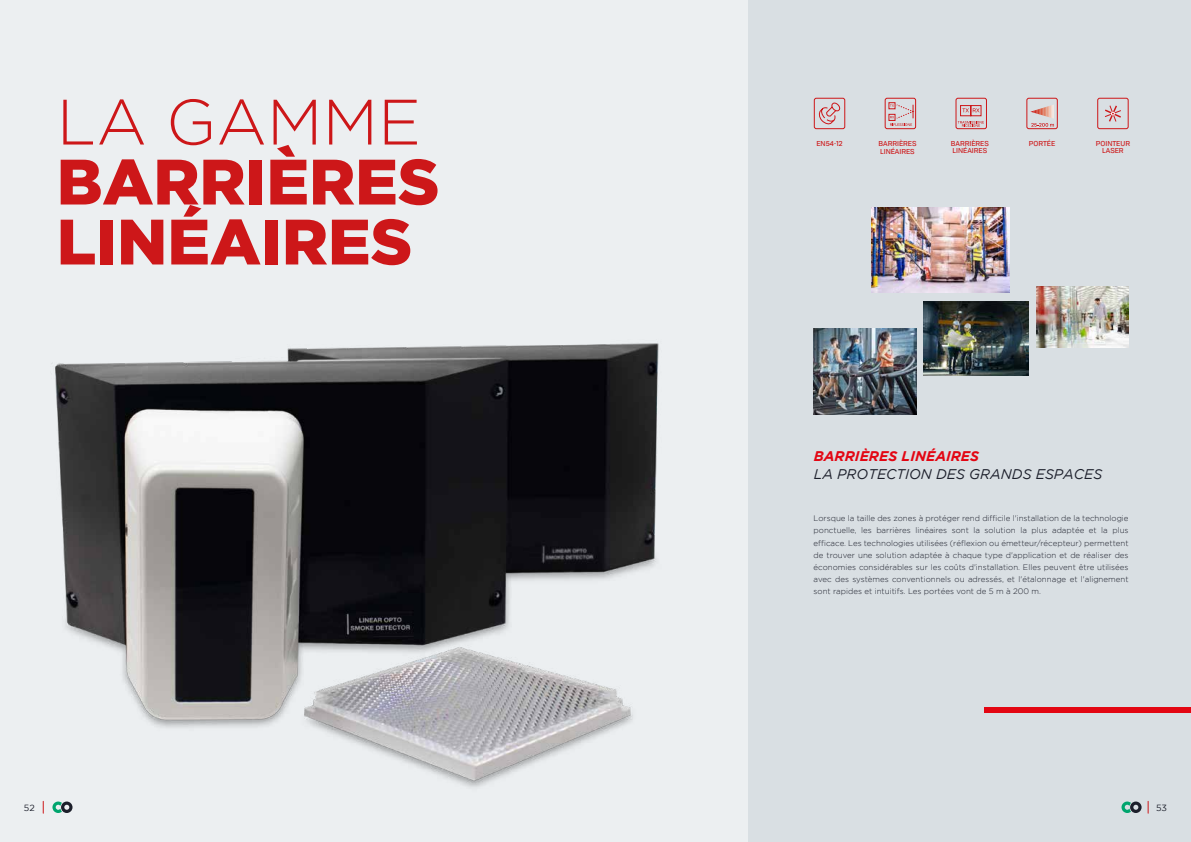
<style>
.page{position:relative;width:1191px;height:842px;background:#eceff1}
.page>*{position:absolute;margin:0;border:0;box-sizing:border-box;transform-origin:0 0}
.t1{font:900 64px/60px "Gotham";color:#cd1719}
.t2{font:300 64px "Gotham";color:#cd1719}
.t3{font:italic 14px "Gotham";color:#1c1f2b}
.t4{font:italic 700 14px "Gotham";color:#e30613}
.t5{font:9px "Gotham";color:#1c1f2b}
.t6{font:300 8px/12px "Gotham";color:#1c1f2b;text-align:justify}
.t7{font:7px/7px "Tofino Personal";color:#cd1719}
</style>
<div class="page">
<div style="left:748px;top:0;width:443px;height:842px;background:#d9dfe3"></div>
<div style="left:984px;top:707px;width:207px;height:6px;background:#e30613"></div>
<svg style="left:52px;top:806px;width:20px;height:7px"></svg>
<svg style="left:1121px;top:801px;width:20px;height:12px"></svg>
<svg style="left:1147px;top:801px;width:1px;height:12px"></svg>
<img style="left:42px;top:343px;width:617px;height:463px">
<img style="left:1036px;top:286px;width:92px;height:61px">
<img style="left:871px;top:208px;width:138px;height:85px">
<img style="left:813px;top:329px;width:103px;height:86px">
<img style="left:923px;top:301px;width:106px;height:75px">
<div style="left:814px;top:98px;width:31px;height:31px;border:1px solid #cd1719;border-radius:2px"></div>
<svg style="left:818px;top:102px;width:22px;height:23px"></svg>
<div style="left:888px;top:102px;width:7px;height:7px;border:1px solid #cd1719"></div>
<svg style="left:890px;top:104px;width:23px;height:22px"></svg>
<div style="left:884px;top:98px;width:32px;height:31px;border:1px solid #cd1719;border-radius:2px"></div>
<svg style="left:957px;top:105px;width:27px;height:22px"></svg>
<div style="left:955px;top:98px;width:32px;height:31px;border:1px solid #cd1719;border-radius:2px"></div>
<svg style="left:1030px;top:105px;width:24px;height:22px"></svg>
<div style="left:1026px;top:98px;width:31px;height:31px;border:1px solid #cd1719;border-radius:2px"></div>
<svg style="left:1105px;top:105px;width:16px;height:17px"></svg>
<div style="left:1097px;top:98px;width:31px;height:31px;border:1px solid #cd1719;border-radius:2px"></div>
<h1 class="t2" style="left:57px;top:87px;width:366px">LA GAMME</h1>
<h1 class="t1" style="left:57px;top:150px;width:384px">BARRIÈRES<br>LINÉAIRES</h1>
<p class="t7" style="left:878px;top:139px;width:40px;line-height:8px">BARRIÈRES<br>LINÉAIRES</p>
<p class="t7" style="left:951px;top:140px;width:40px">BARRIÈRES<br>LINÉAIRES</p>
<p class="t7" style="left:1029px;top:140px;width:28px">PORTÉE</p>
<p class="t7" style="left:1095px;top:140px;width:36px;text-align:center">POINTEUR<br>LASER</p>
<p class="t7" style="left:816px;top:140px;width:28px">EN54-12</p>
<h2 class="t4" style="left:814px;top:448px;width:167px">BARRIÈRES LINÉAIRES</h2>
<h2 class="t3" style="left:814px;top:466px;width:290px">LA PROTECTION DES GRANDS ESPACES</h2>
<p class="t6" style="left:813px;top:513px;width:316px">Lorsque la taille des zones à protéger rend difficile l'installation de la technologie ponctuelle, les barrières linéaires sont la solution la plus adaptée et la plus efficace. Les technologies utilisées (réflexion ou émetteur/récepteur) permettent de trouver une solution adaptée à chaque type d'application et de réaliser des économies considérables sur les coûts d'installation. Elles peuvent être utilisées avec des systèmes conventionnels ou adressés, et l'étalonnage et l'alignement sont rapides et intuitifs. Les portées vont de 5 m à 200 m.</p>
<p class="t5" style="left:24px;top:802px;width:12px">52</p>
<p class="t5" style="left:1156px;top:802px;width:12px">53</p>
</div>
